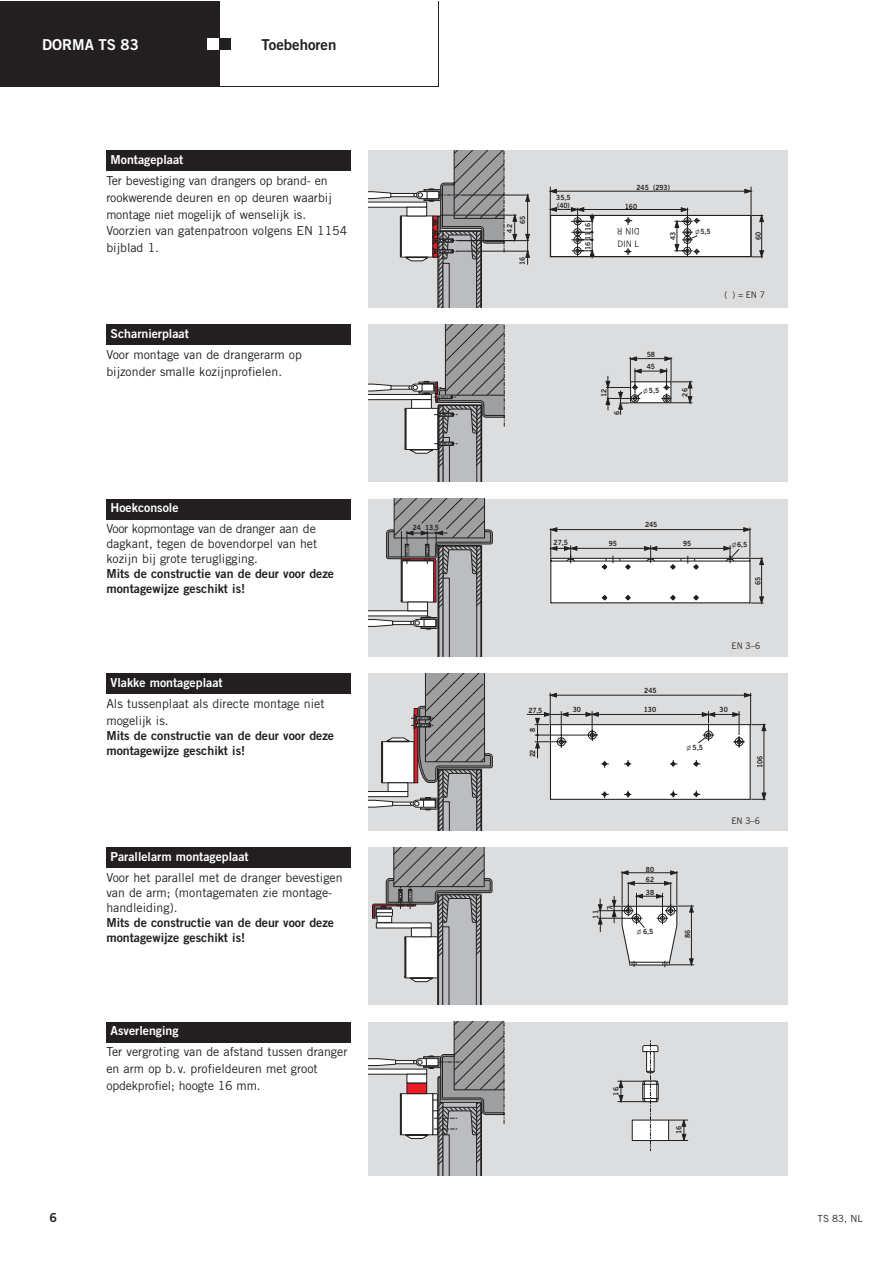
<style>
.page{position:relative;width:893px;height:1263px;background:#fff}
.page>*{position:absolute;margin:0;border:0;box-sizing:border-box;transform-origin:0 0}
.t1{font:15px "Trade Gothic Bold Two";color:#231f20}
.t2{font:15px "Trade Gothic Bold Two";color:#fff}
.t3{font:12.3px/16.8px "Trade Gothic";color:#231f20}
.t4{font:12.3px/15px "Trade Gothic Bold Two";color:#231f20}
.t5{font:12.3px "Trade Gothic Bold Two";color:#fff}
.t6{font:9.75px "Trade Gothic";color:#231f20}
.t7{font:9px "Trade Gothic";color:#231f20;scale:.95 1}
.t8{font:8.85px "Trade Gothic";color:#231f20;scale:.95 1}
.t9{font:7.2px/7.5px "Trade Gothic Bold Two";color:#231f20;scale:.95 1}
.s1{font-family:"AG Figures+Pi BQ"}
</style>
<div class="page">
<div style="left:0;top:2px;width:219px;height:85px;background:#231f20"></div>
<div style="left:219px;top:38px;width:12px;height:12px;background:#231f20"></div>
<div style="left:207px;top:38px;width:12px;height:12px;background:#fff"></div>
<div style="left:368px;top:150px;width:419px;height:158px;background:#dcddde"></div>
<svg style="left:549px;top:186px;width:215px;height:72px"></svg>
<hr style="left:527px;top:201px;width:1px;height:37px;background:#231f20">
<svg style="left:525px;top:234px;width:5px;height:31px"></svg>
<svg style="left:525px;top:194px;width:5px;height:8px"></svg>
<svg style="left:512px;top:214px;width:5px;height:26px"></svg>
<hr style="left:462px;top:195px;width:67px;height:1px;background:#231f20">
<hr style="left:457px;top:240px;width:72px;height:1px;background:#231f20">
<hr style="left:456px;top:251px;width:73px;height:1px;background:#231f20">
<hr style="left:440px;top:215px;width:76px;height:1px;background:#231f20">
<svg style="left:368px;top:150px;width:137px;height:158px"></svg>
<div style="left:368px;top:325px;width:419px;height:157px;background:#dcddde"></div>
<svg style="left:605px;top:356px;width:88px;height:59px"></svg>
<svg style="left:368px;top:325px;width:137px;height:157px"></svg>
<div style="left:368px;top:499px;width:419px;height:157px;background:#dcddde"></div>
<svg style="left:550px;top:527px;width:214px;height:77px"></svg>
<svg style="left:368px;top:499px;width:124px;height:157px"></svg>
<div style="left:368px;top:673px;width:419px;height:158px;background:#dcddde"></div>
<svg style="left:368px;top:673px;width:124px;height:158px"></svg>
<hr style="left:527px;top:714px;width:177px;height:1px;background:#231f20">
<svg style="left:534px;top:692px;width:232px;height:108px"></svg>
<div style="left:368px;top:848px;width:419px;height:157px;background:#dcddde"></div>
<svg style="left:372px;top:848px;width:120px;height:157px"></svg>
<svg style="left:597px;top:870px;width:97px;height:98px"></svg>
<hr style="left:629px;top:964px;width:40px;height:2px;background:#231f20">
<hr style="left:629px;top:962px;width:40px;height:1px;background:#231f20">
<div style="left:368px;top:1022px;width:419px;height:153px;background:#dcddde"></div>
<div style="left:632px;top:1120px;width:36px;height:21px;background:#fff"></div>
<div style="left:631px;top:1120px;width:38px;height:21px;border:1px solid #231f20"></div>
<svg style="left:617px;top:1041px;width:42px;height:110px"></svg>
<svg style="left:668px;top:1119px;width:19px;height:22px"></svg>
<svg style="left:368px;top:1022px;width:137px;height:153px"></svg>
<div style="left:106px;top:150px;width:245px;height:21px;background:#231f20"></div>
<div style="left:106px;top:325px;width:245px;height:20px;background:#231f20"></div>
<div style="left:106px;top:499px;width:245px;height:20px;background:#231f20"></div>
<div style="left:106px;top:673px;width:245px;height:21px;background:#231f20"></div>
<div style="left:106px;top:848px;width:245px;height:20px;background:#231f20"></div>
<div style="left:106px;top:1022px;width:245px;height:20px;background:#231f20"></div>
<p class="t2" style="left:42px;top:39px;width:98px">DORMA TS 83</p>
<p class="t1" style="left:261px;top:39px;width:76px">Toebehoren</p>
<p class="t5" style="left:110px;top:155px;width:74px">Montageplaat</p>
<p class="t3" style="left:106px;top:173px;width:242px">Ter bevestiging van drangers op brand- en rookwerende deuren en op deuren waarbij montage niet mogelijk of wenselijk is.<br>Voorzien van gatenpatroon volgens EN 1154 bijblad 1.</p>
<p class="t5" style="left:110px;top:329px;width:80px">Scharnierplaat</p>
<p class="t3" style="left:106px;top:347px;width:197px">Voor montage van de drangerarm op bijzonder smalle kozijnprofielen.</p>
<p class="t5" style="left:110px;top:503px;width:70px">Hoekconsole</p>
<p class="t3" style="left:106px;top:523px;width:212px;line-height:15px;text-align:justify">Voor kopmontage van de dranger aan de dagkant, tegen de bovendorpel van het kozijn bij grote terugligging.</p>
<p class="t4" style="left:106px;top:568px;width:229px">Mits de constructie van de deur voor deze montagewijze geschikt is!</p>
<p class="t5" style="left:110px;top:678px;width:114px">Vlakke montageplaat</p>
<p class="t3" style="left:106px;top:696px;width:220px">Als tussenplaat als directe montage niet mogelijk is.</p>
<p class="t4" style="left:106px;top:729px;width:229px">Mits de constructie van de deur voor deze montagewijze geschikt is!</p>
<p class="t5" style="left:110px;top:852px;width:140px">Parallelarm montageplaat</p>
<p class="t3" style="left:106px;top:871px;width:238px;line-height:15px">Voor het parallel met de dranger bevestigen van de arm; (montagematen zie montage&shy;handleiding).</p>
<p class="t4" style="left:106px;top:916px;width:229px">Mits de constructie van de deur voor deze montagewijze geschikt is!</p>
<p class="t5" style="left:110px;top:1026px;width:70px">Asverlenging</p>
<p class="t3" style="left:106px;top:1045px;width:242px">Ter vergroting van de afstand tussen dranger en arm op b.v. profieldeuren met groot opdekprofiel; hoogte 16 mm.</p>
<p class="t9" style="left:412px;top:524px;width:29px">24 13,5</p>
<p class="t9" style="left:519px;top:224px;width:10px;rotate:-90deg">65</p>
<p class="t9" style="left:506px;top:233px;width:10px;rotate:-90deg">42</p>
<p class="t9" style="left:519px;top:265px;width:10px;rotate:-90deg">16</p>
<p class="t9" style="left:556px;top:195px;width:17px">35,5 (40)</p>
<p class="t9" style="left:585px;top:250px;width:29px;rotate:-90deg">16 11 16</p>
<p class="t9" style="left:636px;top:184px;width:37px">245 (293)</p>
<p class="t9" style="left:624px;top:203px;width:15px">160</p>
<p class="t8" style="left:639px;top:234px;width:25px;rotate:-180deg">DIN R</p>
<p class="t8" style="left:617px;top:240px;width:25px">DIN L</p>
<p class="t9" style="left:695px;top:228px;width:18px"><span class="s1">l</span>5,5</p>
<p class="t9" style="left:670px;top:240px;width:10px;rotate:-90deg">43</p>
<p class="t9" style="left:755px;top:240px;width:10px;rotate:-90deg">60</p>
<p class="t7" style="left:724px;top:292px;width:44px">( ) = EN 7</p>
<p class="t9" style="left:646px;top:352px;width:10px">58</p>
<p class="t9" style="left:643px;top:387px;width:19px"><span class="s1">l</span> 5,5</p>
<p class="t9" style="left:646px;top:364px;width:10px">45</p>
<p class="t9" style="left:600px;top:397px;width:10px;rotate:-90deg">12</p>
<p class="t9" style="left:681px;top:397px;width:10px;rotate:-90deg">26</p>
<p class="t9" style="left:613px;top:415px;width:6px;rotate:-90deg">6</p>
<p class="t9" style="left:645px;top:522px;width:15px">245</p>
<p class="t9" style="left:553px;top:539px;width:17px">27,5</p>
<p class="t9" style="left:608px;top:540px;width:10px">95</p>
<p class="t9" style="left:683px;top:540px;width:10px">95</p>
<p class="t9" style="left:731px;top:541px;width:18px"><span class="s1">l</span>6,5</p>
<p class="t9" style="left:754px;top:585px;width:10px;rotate:-90deg">65</p>
<p class="t9" style="left:644px;top:688px;width:15px">245</p>
<p class="t7" style="left:731px;top:642px;width:32px">EN 3–6</p>
<p class="t9" style="left:643px;top:706px;width:15px">130</p>
<p class="t9" style="left:528px;top:708px;width:16px">27,5</p>
<p class="t9" style="left:572px;top:707px;width:10px">30</p>
<p class="t9" style="left:719px;top:707px;width:10px">30</p>
<p class="t9" style="left:529px;top:732px;width:6px;rotate:-90deg">8</p>
<p class="t9" style="left:529px;top:757px;width:10px;rotate:-90deg">22</p>
<p class="t9" style="left:686px;top:744px;width:19px"><span class="s1">l</span> 5,5</p>
<p class="t9" style="left:756px;top:768px;width:15px;rotate:-90deg">106</p>
<p class="t9" style="left:589px;top:910px;width:6px;line-height:14.2px;text-indent:-8px;rotate:-90deg">11<br>7</p>
<p class="t9" style="left:646px;top:864px;width:10px;line-height:10.6px">80<br>62</p>
<p class="t9" style="left:646px;top:890px;width:10px">38</p>
<p class="t9" style="left:636px;top:928px;width:19px"><span class="s1">l</span> 6,5</p>
<p class="t9" style="left:684px;top:938px;width:10px;rotate:-90deg">86</p>
<p class="t7" style="left:731px;top:818px;width:32px">EN 3–6</p>
<p class="t9" style="left:613px;top:1096px;width:10px;rotate:-90deg">16</p>
<p class="t9" style="left:675px;top:1134px;width:10px;rotate:-90deg">16</p>
<p class="t4" style="left:49px;top:1211px;width:9px">6</p>
<p class="t6" style="left:817px;top:1215px;width:47px">TS 83, NL</p>
</div>
